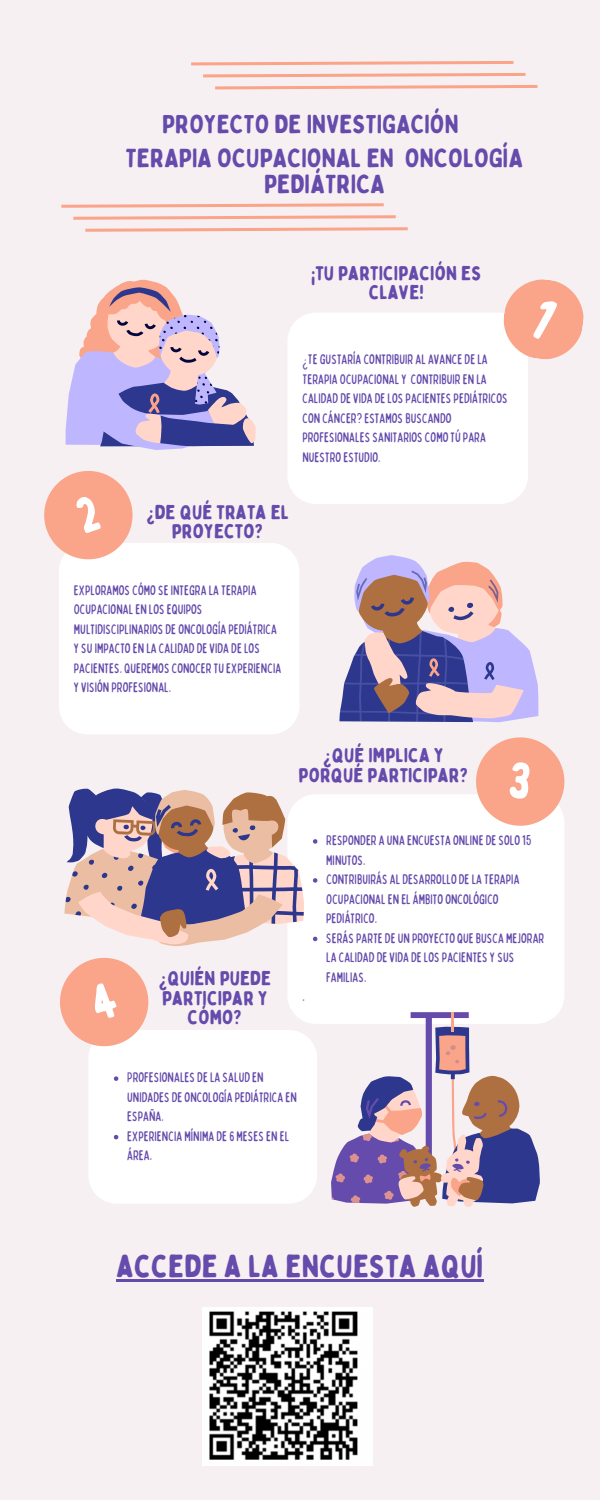
<style>
.page{position:relative;width:600px;height:1500px;background:#f7f0f2}
.page>*{position:absolute;margin:0;border:0;box-sizing:border-box;transform-origin:0 0}
.t1{font:31.8px "Bobby Jones Soft";color:#654bac}
.t2{font:26.3px/26.2px "Bobby Jones Soft";color:#654bac;text-align:center}
.t3{font:26px "Bobby Jones Soft";color:#654bac}
.t4{font:20px/19.5px "Bobby Jones Soft";color:#654bac;text-align:center}
.t5{font:condensed 14px/19.5px "Bobby Jones Soft";color:#654bac}
</style>
<div class="page">
<div style="left:288px;top:313px;width:240px;height:191px;background:#fff"></div>
<div style="left:59px;top:543px;width:240px;height:191px;background:#fff"></div>
<svg style="left:339px;top:555px;width:200px;height:167px"></svg>
<div style="left:288px;top:794px;width:276px;height:230px;background:#fff"></div>
<svg style="left:313px;top:839px;width:4px;height:5px"></svg>
<svg style="left:313px;top:878px;width:4px;height:5px"></svg>
<svg style="left:313px;top:937px;width:4px;height:4px"></svg>
<div style="left:89px;top:1030px;width:228px;height:173px;background:#fff"></div>
<svg style="left:114px;top:1076px;width:4px;height:5px"></svg>
<svg style="left:114px;top:1135px;width:4px;height:4px"></svg>
<svg style="left:331px;top:1012px;width:209px;height:195px"></svg>
<svg style="left:66px;top:279px;width:189px;height:171px"></svg>
<svg style="left:64px;top:788px;width:240px;height:158px"></svg>
<svg style="left:61px;top:203px;width:347px;height:29px"></svg>
<svg style="left:191px;top:61px;width:347px;height:29px"></svg>
<img style="left:202px;top:1307px;width:170px;height:158px">
<hr style="left:116px;top:1279px;width:368px;height:3px;background:#654bac">
<svg style="left:44px;top:471px;width:89px;height:88px"></svg>
<svg style="left:476px;top:737px;width:88px;height:89px"></svg>
<svg style="left:60px;top:958px;width:88px;height:88px"></svg>
<svg style="left:499px;top:279px;width:85px;height:85px"></svg>
<p class="t3" style="left:162px;top:108px;width:298px">PROYECTO DE INVESTIGACIÓN</p>
<h3 class="t2" style="left:126px;top:145px;width:399px">TERAPIA OCUPACIONAL EN ONCOLOGÍA<br>PEDIÁTRICA</h3>
<p class="t4" style="left:311px;top:264px;width:172px">¡TU PARTICIPACIÓN ES<br>CLAVE!</p>
<p class="t5" style="left:302px;top:349px;width:207px">¿TE GUSTARÍA CONTRIBUIR AL AVANCE DELA TERAPIA OCUPACIONALY CONTRIBUIR EN LA CALIDAD DEVIDA DELOS PACIENTES PEDIÁTRICOS CON CÁNCER?ESTAMOS BUSCANDO PROFESIONALES SANITARIOS COMO TÚ PARA NUESTRO ESTUDIO.</p>
<p class="t4" style="left:146px;top:502px;width:144px">¿DE QUÉ TRATA EL</p>
<p class="t4" style="left:172px;top:522px;width:94px">PROYECTO?</p>
<p class="t5" style="left:74px;top:580px;width:209px">EXPLORAMOS CÓMO SEINTEGRA LA TERAPIA OCUPACIONALEN LOS EQUIPOS MULTIDISCIPLINARIOS DE ONCOLOGÍA PEDIÁTRICA Y SU IMPACTO EN LA CALIDAD DEVIDA DELOS PACIENTES. QUEREMOS CONOCER TU EXPERIENCIA YVISIÓN PROFESIONAL.</p>
<p class="t4" style="left:299px;top:746px;width:172px">¿QUÉ IMPLICA Y<br>PORQUÉ PARTICIPAR?</p>
<h3 class="t4" style="left:159px;top:969px;width:114px">¿QUIÉN PUEDE<br>PARTICIPAR Y<br>CÓMO?</h3>
<p class="t5" style="left:302px;top:986px;width:4px">.</p>
<p class="t5" style="left:326px;top:830px;width:207px">RESPONDER A UNA ENCUESTA ONLINE DE SOLO 15<br>MINUTOS.</p>
<h2 class="t5" style="left:326px;top:869px;width:195px">CONTRIBUIRÁS AL DESARROLLO DELA TERAPIA<br>OCUPACIONALEN EL ÁMBITO ONCOLÓGICO<br>PEDIÁTRICO.</h2>
<h2 class="t5" style="left:326px;top:928px;width:220px">SERÁS PARTE DE UN PROYECTO QUEBUSCA MEJORAR<br>LA CALIDAD DEVIDA DELOS PACIENTES Y SUS<br>FAMILIAS.</h2>
<p class="t5" style="left:127px;top:1067px;width:171px">PROFESIONALES DELA SALUD EN<br>UNIDADES DE ONCOLOGÍA PEDIÁTRICA EN<br>ESPAÑA.</p>
<p class="t5" style="left:127px;top:1126px;width:164px">EXPERIENCIA MÍNIMA DE6 MESES EN EL<br>ÁREA.</p>
<p class="t1" style="left:116px;top:1246px;width:369px">ACCEDE A LA ENCUESTA AQUÍ</p>
</div>
